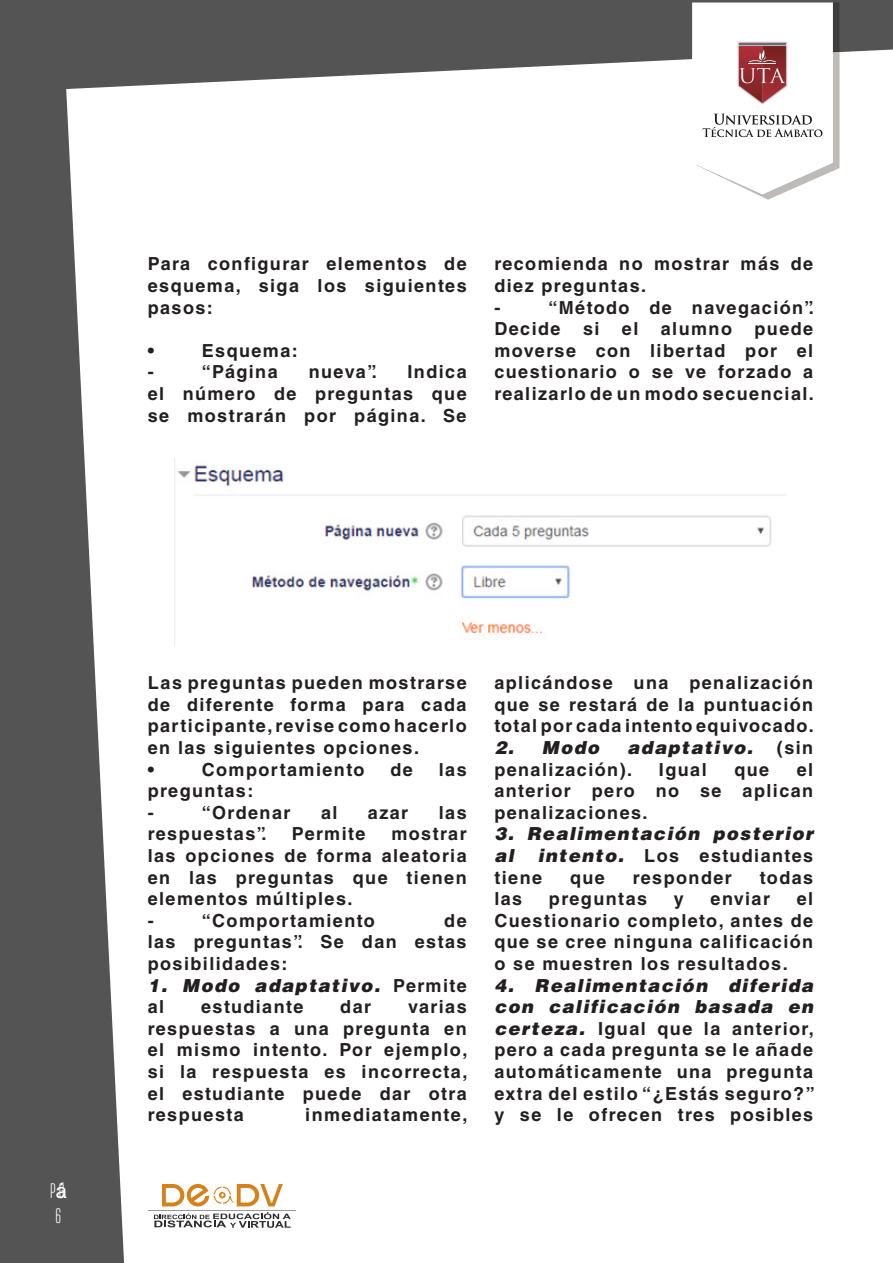
<style>
.page{position:relative;width:893px;height:1263px;background:#fff}
.page>*{position:absolute;margin:0;border:0;box-sizing:border-box;transform-origin:0 0}
.t1{font:200 21px/25.2px "Attentica 4 F";color:#fff}
.t2{font:700 18px/21.6px "Helvetica LT Std";letter-spacing:.08em;color:#231f20;text-align:justify}
.t3{font:italic 900 18px/21.6px "Helvetica LT Std";letter-spacing:.08em;color:#231f20}
.s1{font-weight:700;font-style:normal}
.s2{font-weight:900;font-style:italic}
</style>
<div class="page">
<div style="left:0;top:1px;width:893px;height:1262px;background:#545454"></div>
<div style="left:66px;top:49px;width:827px;height:1214px;background:#fff"></div>
<svg style="left:692px;top:3px;width:147px;height:197px;background:#efe7e7"></svg>
<hr style="left:149px;top:1210px;width:147px;height:1px;background:#999">
<svg style="left:154px;top:1183px;width:137px;height:45px;background:#dccebd"></svg>
<img style="left:175px;top:458px;width:611px;height:188px">
<p class="t2" style="left:148px;top:253px;width:320px">Para configurar elementos de esquema, siga los siguientes pasos:</p>
<p class="t2" style="left:148px;top:339px;width:8px">•</p>
<p class="t2" style="left:202px;top:339px;width:98px">Esquema:</p>
<p class="t2" style="left:148px;top:361px;width:7px">-</p>
<p class="t2" style="left:202px;top:361px;width:77px">“Página</p>
<p class="t2" style="left:309px;top:361px;width:70px">nueva”.</p>
<p class="t2" style="left:148px;top:361px;width:320px;text-indent:260px">Indica el número de preguntas que se mostrarán por página. Se</p>
<p class="t2" style="left:494px;top:253px;width:320px">recomienda no mostrar más de diez preguntas.</p>
<p class="t2" style="left:494px;top:296px;width:7px">-</p>
<p class="t2" style="left:494px;top:296px;width:321px;text-indent:54px">“Método de navegación”.<br>Decide si el alumno puede moverse con libertad por el cuestionario o se ve forzado a realizarlo de un modo secuencial.</p>
<p class="t1" style="left:50px;top:1178px;width:18px">Pág.<br>6</p>
<p class="t2" style="left:148px;top:672px;width:320px">Las preguntas pueden mostrarse de diferente forma para cada participante, revise como hacerlo en las siguientes opciones.</p>
<p class="t2" style="left:148px;top:758px;width:8px">•</p>
<p class="t2" style="left:202px;top:758px;width:164px">Comportamiento</p>
<p class="t2" style="left:390px;top:758px;width:24px">de</p>
<p class="t2" style="left:439px;top:758px;width:29px">las</p>
<p class="t2" style="left:148px;top:780px;width:107px">preguntas:</p>
<p class="t2" style="left:148px;top:801px;width:7px">-</p>
<p class="t2" style="left:202px;top:801px;width:90px">“Ordenar</p>
<p class="t2" style="left:321px;top:801px;width:18px">al</p>
<p class="t2" style="left:368px;top:801px;width:42px">azar</p>
<p class="t2" style="left:439px;top:801px;width:29px">las</p>
<p class="t2" style="left:148px;top:823px;width:120px">respuestas”.</p>
<p class="t2" style="left:292px;top:823px;width:75px">Permite</p>
<p class="t2" style="left:148px;top:823px;width:320px;text-indent:244px">mostrar las opciones de forma aleatoria en las preguntas que tienen elementos múltiples.</p>
<p class="t2" style="left:148px;top:909px;width:7px">-</p>
<p class="t2" style="left:202px;top:909px;width:175px">“Comportamiento</p>
<p class="t2" style="left:148px;top:909px;width:320px;text-indent:296px">de las preguntas”. Se dan estas posibilidades:</p>
<p class="t3" style="left:148px;top:974px;width:320px">1. Modo adaptativo. <span class="s1">Permite al</span></p>
<p class="t2" style="left:148px;top:996px;width:321px;text-indent:260px">varias respuestas a una pregunta en el mismo intento. Por ejemplo, si la respuesta es incorrecta, el estudiante puede dar otra respuesta</p>
<p class="t2" style="left:201px;top:996px;width:104px">estudiante</p>
<p class="t2" style="left:340px;top:996px;width:32px">dar</p>
<p class="t2" style="left:305px;top:1104px;width:164px">inmediatamente,</p>
<p class="t2" style="left:494px;top:672px;width:321px">aplicándose una penalización que se restará de la puntuación total por cada intento equivocado.</p>
<p class="t3" style="left:494px;top:736px;width:106px">2. Modo</p>
<p class="t3" style="left:627px;top:736px;width:127px">adaptativo.</p>
<p class="t2" style="left:777px;top:736px;width:38px">(sin</p>
<p class="t2" style="left:494px;top:758px;width:139px">penalización).</p>
<p class="t2" style="left:659px;top:758px;width:49px">Igual</p>
<p class="t2" style="left:734px;top:758px;width:36px">que</p>
<p class="t2" style="left:494px;top:758px;width:320px;text-indent:302px">el anterior pero no se aplican penalizaciones.</p>
<p class="t3" style="left:494px;top:823px;width:320px">3. Realimentación posterior al</p>
<p class="t2" style="left:494px;top:844px;width:320px;text-indent:43px"><span class="s2">intento.</span> Los estudiantes tiene</p>
<p class="t2" style="left:570px;top:866px;width:36px">que</p>
<p class="t2" style="left:633px;top:866px;width:101px">responder</p>
<p class="t2" style="left:760px;top:866px;width:55px">todas</p>
<p class="t2" style="left:494px;top:888px;width:29px">las</p>
<p class="t2" style="left:549px;top:888px;width:100px">preguntas</p>
<p class="t2" style="left:674px;top:888px;width:12px">y</p>
<p class="t2" style="left:711px;top:888px;width:61px">enviar</p>
<p class="t2" style="left:494px;top:888px;width:320px;text-indent:302px">el Cuestionario completo, antes de que se cree ninguna calificación o se muestren los resultados.</p>
<p class="t2" style="left:494px;top:974px;width:322px"><span class="s2">4. Realimentación diferida con calificación basada en certeza.</span> Igual que la anterior, pero a cada pregunta se le añade automáticamente una pregunta extra del estilo “¿Estás seguro?” y se le ofrecen tres posibles</p>
</div>
